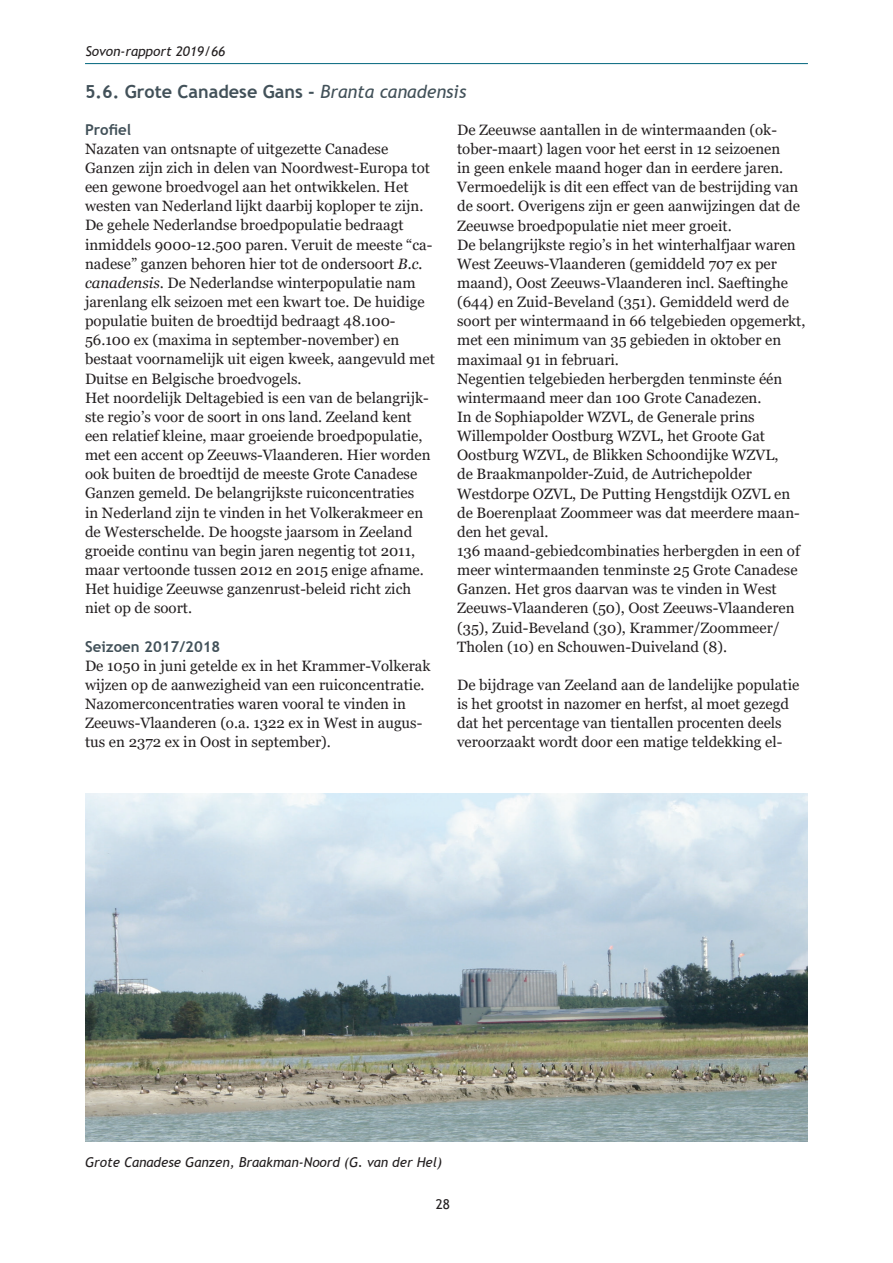
<style>
.page{position:relative;width:893px;height:1263px;background:#fff}
.page>*{position:absolute;margin:0;border:0;box-sizing:border-box;transform-origin:0 0}
.t1{font:700 18px "Trebuchet MS";color:#425159}
.t2{font:15px/19.2px "Georgia";color:#231f20}
.t3{font:700 15px "Trebuchet MS";color:#425159}
.t4{font:italic 13.5px "Trebuchet MS";color:#231f20}
.t5{font:13.5px "Trebuchet MS";color:#231f20}
.s1{font-weight:400;font-style:italic}
.s2{font-style:italic}
</style>
<div class="page">
<hr style="left:85px;top:63px;width:723px;height:1px;background:#00657c">
<img style="left:85px;top:793px;width:723px;height:348px">
<p class="t4" style="left:85px;top:43px;width:141px">Sovon-rapport 2019/66</p>
<p class="t1" style="left:85px;top:81px;width:383px">5.6. Grote Canadese Gans - <span class="s1">Branta canadensis</span></p>
<p class="t3" style="left:85px;top:120px;width:48px">Profiel</p>
<p class="t2" style="left:85px;top:139px;width:351px">Nazaten van ontsnapte of uitgezette Canadese Ganzen zijn zich in delen van Noordwest-Europa tot een gewone broedvogel aan het ontwikkelen. Het westen van Nederland lijkt daarbij koploper te zijn.<br>De gehele Nederlandse broedpopulatie bedraagt inmiddels 9000-12.500 paren. Veruit de meeste “ca&shy;nadese” ganzen behoren hier tot de ondersoort <span class="s2">B.c. canadensis</span>. De Nederlandse winterpopulatie nam jarenlang elk seizoen met een kwart toe. De huidige populatie buiten de broedtijd bedraagt 48.100- 56.100 ex (maxima in september-november) en bestaat voornamelijk uit eigen kweek, aangevuld met Duitse en Belgische broedvogels.<br>Het noordelijk Deltagebied is een van de belangrijk&shy;ste regio’s voor de soort in ons land. Zeeland kent een relatief kleine, maar groeiende broedpopulatie, met een accent op Zeeuws-Vlaanderen. Hier worden ook buiten de broedtijd de meeste Grote Canadese Ganzen gemeld. De belangrijkste ruiconcentraties<br>in Nederland zijn te vinden in het Volkerakmeer en de Westerschelde. De hoogste jaarsom in Zeeland groeide continu van begin jaren negentig tot 2011, maar vertoonde tussen 2012 en 2015 enige afname.<br>Het huidige Zeeuwse ganzenrust-beleid richt zich niet op de soort.</p>
<p class="t3" style="left:85px;top:637px;width:137px">Seizoen 2017/2018</p>
<p class="t2" style="left:85px;top:656px;width:347px">De 1050 in juni getelde ex in het Krammer-Volkerak wijzen op de aanwezigheid van een ruiconcentratie.<br>Nazomerconcentraties waren vooral te vinden in Zeeuws-Vlaanderen (o.a. 1322 ex in West in augus&shy;tus en 2372 ex in Oost in september).</p>
<p class="t2" style="left:457px;top:120px;width:350px">De Zeeuwse aantallen in de wintermaanden (ok&shy;tober-maart) lagen voor het eerst in 12 seizoenen<br>in geen enkele maand hoger dan in eerdere jaren.<br>Vermoedelijk is dit een effect van de bestrijding van de soort. Overigens zijn er geen aanwijzingen dat de Zeeuwse broedpopulatie niet meer groeit.<br>De belangrijkste regio’s in het winterhalfjaar waren West Zeeuws-Vlaanderen (gemiddeld 707 ex per maand), Oost Zeeuws-Vlaanderen incl. Saeftinghe (644) en Zuid-Beveland (351). Gemiddeld werd de soort per wintermaand in 66 telgebieden opgemerkt, met een minimum van 35 gebieden in oktober en maximaal 91 in februari.<br>Negentien telgebieden herbergden tenminste één wintermaand meer dan 100 Grote Canadezen.<br>In de Sophiapolder WZVL, de Generale prins Willempolder Oostburg WZVL, het Groote Gat Oostburg WZVL, de Blikken Schoondijke WZVL,<br>de Braakmanpolder-Zuid, de Autrichepolder Westdorpe OZVL, De Putting Hengstdijk OZVL en de Boerenplaat Zoommeer was dat meerdere maan&shy;den het geval.<br>136 maand-gebiedcombinaties herbergden in een of meer wintermaanden tenminste 25 Grote Canadese Ganzen. Het gros daarvan was te vinden in West Zeeuws-Vlaanderen (50), Oost Zeeuws-Vlaanderen (35), Zuid-Beveland (30), Krammer/Zoommeer/ Tholen (10) en Schouwen-Duiveland (8).</p>
<p class="t2" style="left:457px;top:675px;width:344px">De bijdrage van Zeeland aan de landelijke populatie is het grootst in nazomer en herfst, al moet gezegd dat het percentage van tientallen procenten deels veroorzaakt wordt door een matige teldekking el-</p>
<p class="t4" style="left:85px;top:1153px;width:359px">Grote Canadese Ganzen, Braakman-Noord (G. van der Hel)</p>
<p class="t5" style="left:436px;top:1196px;width:16px">28</p>
</div>
